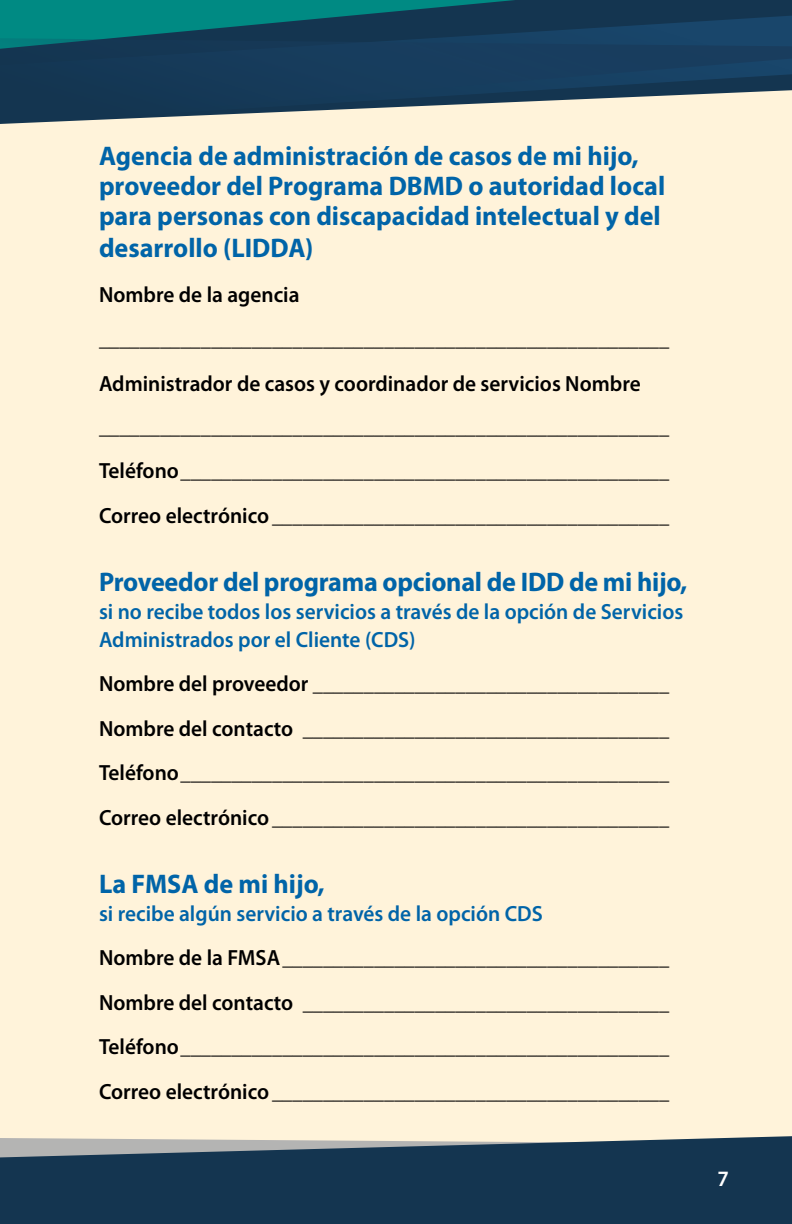
<style>
.page{position:relative;width:792px;height:1224px;background:#fff3da}
.page>*{position:absolute;margin:0;border:0;box-sizing:border-box;transform-origin:0 0}
.H3_-_form{font:700 27px/30.6px "Myriad Pro";color:#0064a8}
.H3_-_form-2{font:600 22px/28px "Myriad Pro";color:#0064a8}
.Text_-_form{font:600 22px "Myriad Pro";color:#000}
.t1{font:600 22px "Myriad Pro";color:#fff}
.Text_-_form-2{font:21px "Myriad Pro";color:#000}
.s1{font-weight:600;font-size:22px}
</style>
<div class="page">
<svg style="left:0;top:0;width:792px;height:13px;background:#08656c"></svg>
<svg style="left:0;top:13px;width:792px;height:25px;background:#0e5265"></svg>
<svg style="left:0;top:38px;width:792px;height:86px;fill:#173d5d"></svg>
<svg style="left:0;top:1136px;width:792px;height:88px;background:#2a475d"></svg>
<p class="H3_-_form" style="left:99px;top:140px;width:568px">Agencia de administración de casos de mi hijo, proveedor del Programa DBMD o autoridad local para personas con discapacidad intelectual y del desarrollo (LIDDA)</p>
<p class="Text_-_form" style="left:99px;top:280px;width:202px">Nombre de la agencia</p>
<p class="Text_-_form-2" style="left:99px;top:326px;width:572px">________________________________________________________</p>
<p class="Text_-_form" style="left:99px;top:369px;width:543px">Administrador de casos y coordinador de servicios Nombre</p>
<p class="Text_-_form-2" style="left:99px;top:414px;width:572px">________________________________________________________</p>
<p class="Text_-_form-2" style="left:99px;top:458px;width:572px"><span class="s1">Teléfono</span>________________________________________________</p>
<p class="Text_-_form-2" style="left:99px;top:503px;width:572px"><span class="s1">Correo electrónico</span>_______________________________________</p>
<p class="H3_-_form" style="left:99px;top:566px;width:590px">Proveedor del programa opcional de IDD de mi hijo,</p>
<p class="H3_-_form-2" style="left:99px;top:597px;width:586px">si no recibe todos los servicios a través de la opción de Servicios<br>Administrados por el Cliente (CDS)</p>
<p class="Text_-_form-2" style="left:99px;top:671px;width:572px"><span class="s1">Nombre del proveedor</span> ___________________________________</p>
<p class="Text_-_form-2" style="left:99px;top:716px;width:572px"><span class="s1">Nombre del contacto</span> ____________________________________</p>
<p class="Text_-_form-2" style="left:99px;top:760px;width:572px"><span class="s1">Teléfono</span>________________________________________________</p>
<p class="Text_-_form-2" style="left:99px;top:805px;width:572px"><span class="s1">Correo electrónico</span>_______________________________________</p>
<p class="H3_-_form" style="left:99px;top:868px;width:227px">La FMSA de mi hijo,</p>
<p class="H3_-_form-2" style="left:99px;top:899px;width:445px">si recibe algún servicio a través de la opción CDS</p>
<p class="Text_-_form-2" style="left:99px;top:945px;width:572px"><span class="s1">Nombre de la FMSA</span>______________________________________</p>
<p class="Text_-_form-2" style="left:99px;top:990px;width:572px"><span class="s1">Nombre del contacto</span> ____________________________________</p>
<p class="Text_-_form-2" style="left:99px;top:1034px;width:572px"><span class="s1">Teléfono</span>________________________________________________</p>
<p class="Text_-_form-2" style="left:99px;top:1079px;width:572px"><span class="s1">Correo electrónico</span>_______________________________________</p>
<p class="t1" style="left:718px;top:1165px;width:13px">7</p>
</div>
